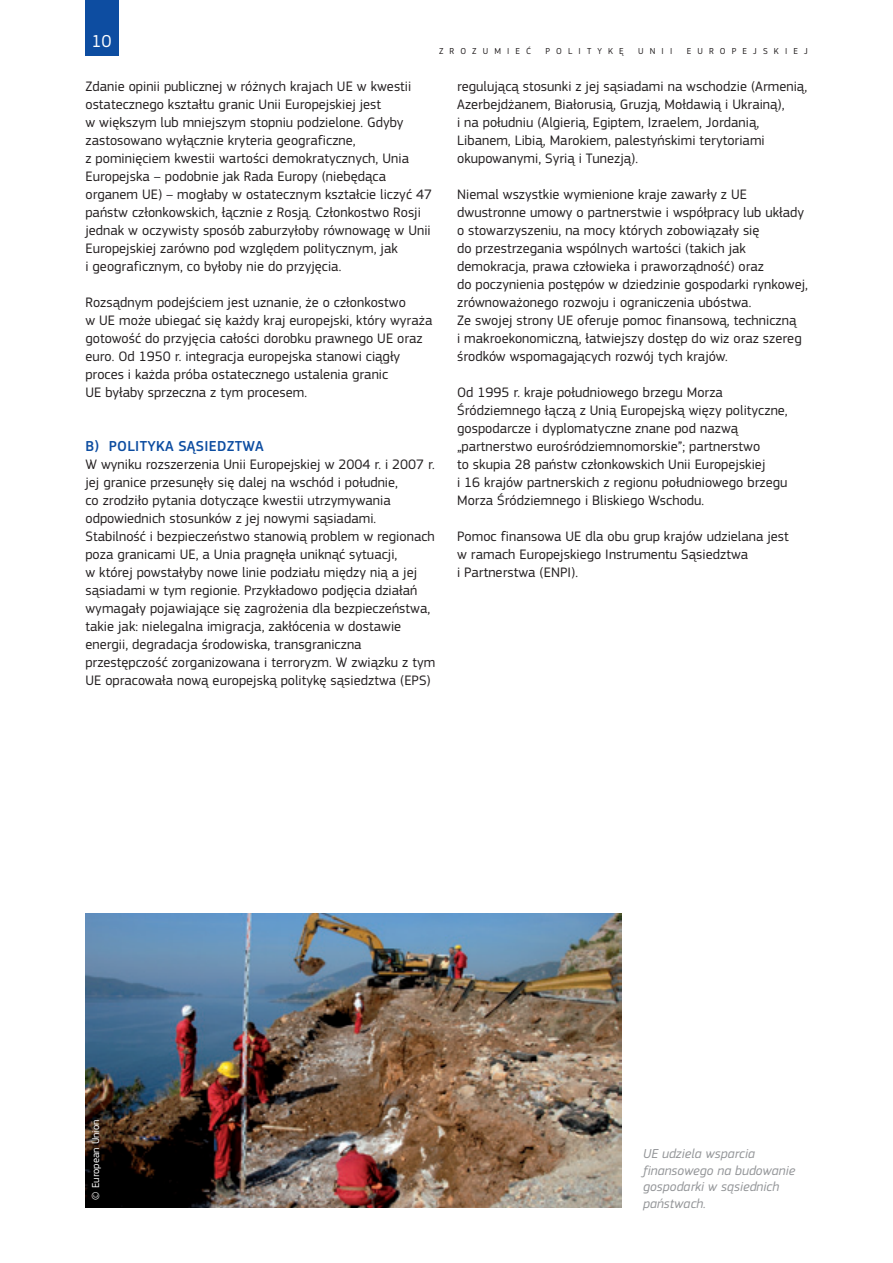
<style>
.page{position:relative;width:893px;height:1263px;background:#fff}
.page>*{position:absolute;margin:0;border:0;box-sizing:border-box;transform-origin:0 0}
.t1{font:18px "EC Square Sans Pro";color:#fff}
.Heading04{font:500 15px "EC Square Sans Pro";letter-spacing:.02em;color:#0d4da1}
.BodyText{font:14.25px/18px "EC Square Sans Pro";letter-spacing:.005em;color:#231f20}
.legende_L{font:italic 13.5px/16.5px "EC Square Sans Pro";letter-spacing:.005em;color:#939598}
.copyright_copy{font:10.5px "EC Square Sans Pro";letter-spacing:.005em;color:#fff}
.t2{font:9px "EC Square Sans Pro";letter-spacing:.68em;color:#231f20}
</style>
<div class="page">
<div style="left:85px;top:0;width:33px;height:55px;background:#0d4da1"></div>
<img style="left:85px;top:913px;width:537px;height:295px">
<p class="t1" style="left:92px;top:30px;width:22px">10</p>
<p class="t2" style="left:439px;top:45px;width:94px">ZROZUMIEĆ</p>
<p class="t2" style="left:545px;top:45px;width:80px">POLITYKĘ</p>
<p class="t2" style="left:638px;top:45px;width:36px">UNII</p>
<p class="t2" style="left:687px;top:45px;width:123px">EUROPEJSKIEJ</p>
<p class="BodyText" style="left:85px;top:78px;width:348px">Zdanie opinii publicznej w różnych krajach UE w kwestii ostatecznego kształtu granic Unii Europejskiej jest<br>w większym lub mniejszym stopniu podzielone. Gdyby zastosowano wyłącznie kryteria geograficzne,<br>z pominięciem kwestii wartości demokratycznych, Unia Europejska – podobnie jak Rada Europy (niebędąca organem UE) – mogłaby w ostatecznym kształcie liczyć 47 państw członkowskich, łącznie z Rosją. Członkostwo Rosji jednak w oczywisty sposób zaburzyłoby równowagę w Unii Europejskiej zarówno pod względem politycznym, jak<br>i geograficznym, co byłoby nie do przyjęcia.</p>
<p class="BodyText" style="left:85px;top:294px;width:348px">Rozsądnym podejściem jest uznanie, że o członkostwo<br>w UE może ubiegać się każdy kraj europejski, który wyraża gotowość do przyjęcia całości dorobku prawnego UE oraz euro. Od 1950 r. integracja europejska stanowi ciągły proces i każda próba ostatecznego ustalenia granic<br>UE byłaby sprzeczna z tym procesem.</p>
<p class="Heading04" style="left:86px;top:438px;width:180px">B) POLITYKA SĄSIEDZTWA</p>
<p class="BodyText" style="left:85px;top:456px;width:351px">W wyniku rozszerzenia Unii Europejskiej w 2004 r. i 2007 r. jej granice przesunęły się dalej na wschód i południe,<br>co zrodziło pytania dotyczące kwestii utrzymywania odpowiednich stosunków z jej nowymi sąsiadami.<br>Stabilność i bezpieczeństwo stanowią problem w regionach poza granicami UE, a Unia pragnęła uniknąć sytuacji,<br>w której powstałyby nowe linie podziału między nią a jej sąsiadami w tym regionie. Przykładowo podjęcia działań wymagały pojawiające się zagrożenia dla bezpieczeństwa, takie jak: nielegalna imigracja, zakłócenia w dostawie energii, degradacja środowiska, transgraniczna przestępczość zorganizowana i terroryzm. W związku z tym UE opracowała nową europejską politykę sąsiedztwa (EPS)</p>
<p class="BodyText" style="left:457px;top:78px;width:352px">regulującą stosunki z jej sąsiadami na wschodzie (Armenią, Azerbejdżanem, Białorusią, Gruzją, Mołdawią i Ukrainą),<br>i na południu (Algierią, Egiptem, Izraelem, Jordanią, Libanem, Libią, Marokiem, palestyńskimi terytoriami okupowanymi, Syrią i Tunezją).</p>
<p class="BodyText" style="left:457px;top:186px;width:352px">Niemal wszystkie wymienione kraje zawarły z UE dwustronne umowy o partnerstwie i współpracy lub układy o stowarzyszeniu, na mocy których zobowiązały się<br>do przestrzegania wspólnych wartości (takich jak demokracja, prawa człowieka i praworządność) oraz<br>do poczynienia postępów w dziedzinie gospodarki rynkowej, zrównoważonego rozwoju i ograniczenia ubóstwa.<br>Ze swojej strony UE oferuje pomoc finansową, techniczną<br>i makroekonomiczną, łatwiejszy dostęp do wiz oraz szereg środków wspomagających rozwój tych krajów.</p>
<p class="BodyText" style="left:457px;top:384px;width:332px">Od 1995 r. kraje południowego brzegu Morza Śródziemnego łączą z Unią Europejską więzy polityczne, gospodarcze i dyplomatyczne znane pod nazwą „partnerstwo eurośródziemnomorskie”; partnerstwo<br>to skupia 28 państw członkowskich Unii Europejskiej<br>i 16 krajów partnerskich z regionu południowego brzegu Morza Śródziemnego i Bliskiego Wschodu.</p>
<p class="BodyText" style="left:457px;top:528px;width:333px">Pomoc finansowa UE dla obu grup krajów udzielana jest w ramach Europejskiego Instrumentu Sąsiedztwa<br>i Partnerstwa (ENPI).</p>
<p class="copyright_copy" style="left:90px;top:1199px;width:81px;rotate:-90deg">© European Union</p>
<p class="legende_L" style="left:643px;top:1145px;width:154px">UE udziela wsparcia finansowego na budowanie gospodarki w sąsiednich państwach.</p>
</div>
